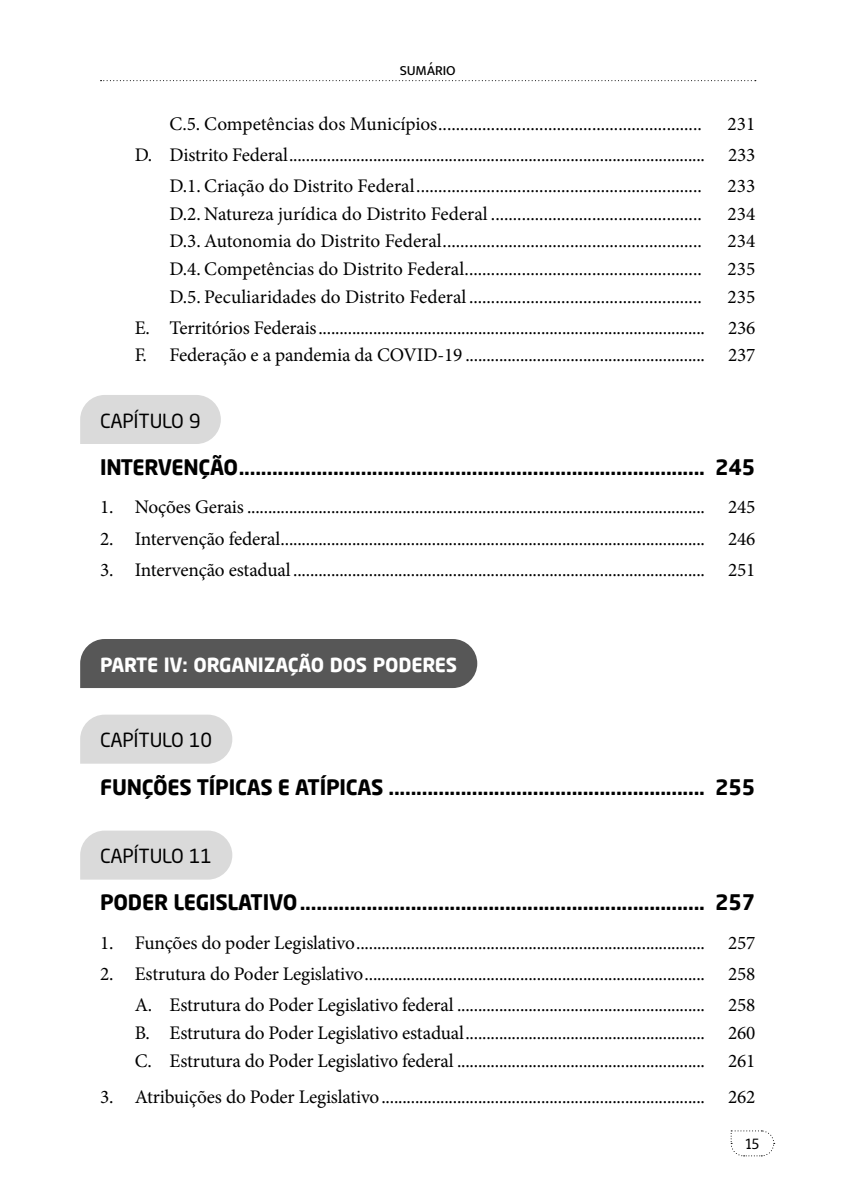
<style>
.page{position:relative;width:844px;height:1191px;background:#fff}
.page>*{position:absolute;margin:0;border:0;box-sizing:border-box;transform-origin:0 0}
.t1{font:700 21px "Neo Sans Pro";letter-spacing:-.01em;color:#000}
.t2{font:19.25px "Minion Pro";letter-spacing:-.01em;color:#000}
.t3{font:19.25px "Neo Sans Pro";letter-spacing:-.01em;color:#000}
.t4{font:700 19.25px "Neo Sans Pro";letter-spacing:-.01em;color:#fff}
.t5{font:300 17.5px "Seb Neue";color:#000}
.t6{font:500 14px "Seb Neue";letter-spacing:-.01em;color:#000}
</style>
<div class="page">
<svg style="left:730px;top:1130px;width:44px;height:26px"></svg>
<svg style="left:100px;top:80px;width:655px;height:1px"></svg>
<div style="left:80px;top:395px;width:141px;height:49px;background:#dadada"></div>
<div style="left:80px;top:639px;width:397px;height:49px;background:#575757"></div>
<svg style="left:80px;top:714px;width:152px;height:49px;background:#dcdcdc"></svg>
<svg style="left:80px;top:830px;width:152px;height:49px;background:#dcdcdc"></svg>
<p class="t6" style="left:399px;top:62px;width:56px">SUMÁRIO</p>
<p class="t2" style="left:169px;top:111px;width:533px">C.5. Competências dos Municípios............................................................</p>
<p class="t2" style="left:727px;top:111px;width:29px">231</p>
<p class="t2" style="left:135px;top:142px;width:622px">D. Distrito Federal................................................................................................... 233</p>
<p class="t2" style="left:169px;top:173px;width:533px">D.1. Criação do Distrito Federal.................................................................</p>
<p class="t2" style="left:727px;top:173px;width:29px">233</p>
<p class="t2" style="left:169px;top:200px;width:533px">D.2. Natureza jurídica do Distrito Federal ................................................</p>
<p class="t2" style="left:727px;top:200px;width:29px">234</p>
<p class="t2" style="left:169px;top:228px;width:533px">D.3. Autonomia do Distrito Federal...........................................................</p>
<p class="t2" style="left:727px;top:228px;width:29px">234</p>
<p class="t2" style="left:169px;top:256px;width:533px">D.4. Competências do Distrito Federal......................................................</p>
<p class="t2" style="left:727px;top:256px;width:29px">235</p>
<p class="t2" style="left:169px;top:283px;width:533px">D.5. Peculiaridades do Distrito Federal .....................................................</p>
<p class="t2" style="left:727px;top:283px;width:29px">235</p>
<p class="t2" style="left:135px;top:314px;width:622px">E. Territórios Federais............................................................................................ 236</p>
<p class="t2" style="left:135px;top:342px;width:622px">F. Federação e a pandemia da COVID-19 ......................................................... 237</p>
<p class="t3" style="left:100px;top:409px;width:102px">CAPÍTULO 9</p>
<p class="t1" style="left:100px;top:453px;width:656px">INTERVENÇÃO.................................................................................... 245</p>
<p class="t2" style="left:100px;top:494px;width:656px">1. Noções Gerais ............................................................................................................. 245</p>
<p class="t2" style="left:100px;top:525px;width:656px">2. Intervenção federal..................................................................................................... 246</p>
<p class="t2" style="left:100px;top:556px;width:656px">3. Intervenção estadual .................................................................................................. 251</p>
<p class="t4" style="left:100px;top:652px;width:358px">PARTE IV: ORGANIZAÇÃO DOS PODERES</p>
<p class="t3" style="left:100px;top:728px;width:114px">CAPÍTULO 10</p>
<p class="t1" style="left:100px;top:773px;width:656px">FUNÇÕES TÍPICAS E ATÍPICAS ......................................................... 255</p>
<p class="t3" style="left:100px;top:844px;width:114px">CAPÍTULO 11</p>
<p class="t1" style="left:100px;top:889px;width:656px">PODER LEGISLATIVO......................................................................... 257</p>
<p class="t2" style="left:100px;top:929px;width:656px">1. Funções do poder Legislativo................................................................................... 257</p>
<p class="t2" style="left:100px;top:961px;width:656px">2. Estrutura do Poder Legislativo................................................................................. 258</p>
<p class="t2" style="left:135px;top:992px;width:622px">A. Estrutura do Poder Legislativo federal ........................................................... 258</p>
<p class="t2" style="left:135px;top:1019px;width:622px">B. Estrutura do Poder Legislativo estadual......................................................... 260</p>
<p class="t2" style="left:135px;top:1047px;width:622px">C. Estrutura do Poder Legislativo federal ........................................................... 261</p>
<p class="t2" style="left:100px;top:1083px;width:656px">3. Atribuições do Poder Legislativo............................................................................. 262</p>
<p class="t5" style="left:745px;top:1132px;width:16px">15</p>
</div>
